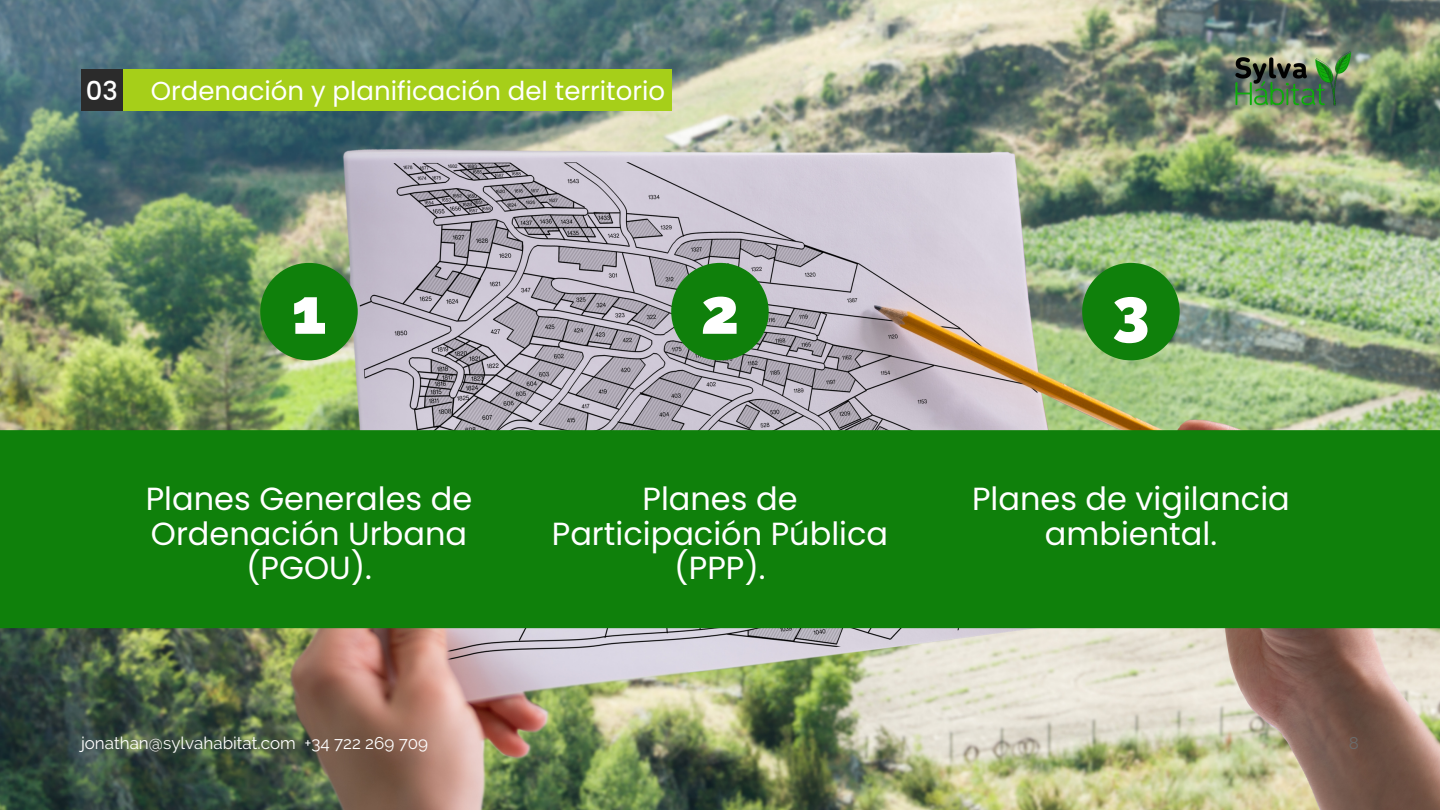
<style>
.page{position:relative;width:1440px;height:810px;background:#fff}
.page>*{position:absolute;margin:0;border:0;box-sizing:border-box;transform-origin:0 0}
.t1{font:800 64px "Raleway";color:#fff}
.t2{font:32px/34.5px "Poppins";color:#fff;text-align:center}
.t3{font:26px "Poppins";color:#fff}
.t4{font:500 26px "Poppins";color:#fff}
.t5{font:17px "Raleway";color:#fff}
.t6{font:17px "Raleway";color:#6b6b6b}
</style>
<div class="page">
<img style="left:0;top:0;width:1440px;height:810px">
<div style="left:260px;top:263px;width:98px;height:97px;background:#0f800b;border-radius:50%"></div>
<div style="left:671px;top:263px;width:98px;height:97px;background:#0f800b;border-radius:50%"></div>
<div style="left:1082px;top:263px;width:98px;height:97px;background:#0f800b;border-radius:50%"></div>
<div style="left:81px;top:69px;width:42px;height:42px;background:#2b2b2b"></div>
<div style="left:123px;top:69px;width:548px;height:42px;background:#a6cf19"></div>
<img style="left:1226px;top:51px;width:133px;height:60px">
<div style="left:0;top:430px;width:1440px;height:198px;background:#0f800b"></div>
<p class="t4" style="left:86px;top:72px;width:34px">03</p>
<p class="t3" style="left:151px;top:73px;width:516px">Ordenación y planificación del territorio</p>
<h1 class="t1" style="left:292px;top:274px;width:37px">1</h1>
<h1 class="t1" style="left:701px;top:274px;width:40px">2</h1>
<h1 class="t1" style="left:1112px;top:274px;width:39px">3</h1>
<p class="t2" style="left:146px;top:482px;width:328px">Planes Generales de<br>Ordenación Urbana (PGOU).</p>
<p class="t2" style="left:552px;top:482px;width:338px">Planes de<br>Participación Pública (PPP).</p>
<p class="t2" style="left:972px;top:482px;width:319px">Planes de vigilancia ambiental.</p>
<p class="t5" style="left:81px;top:733px;width:349px">jonathan@sylvahabitat.com +34 722 269 709</p>
<p class="t6" style="left:1349px;top:733px;width:12px">8</p>
</div>
